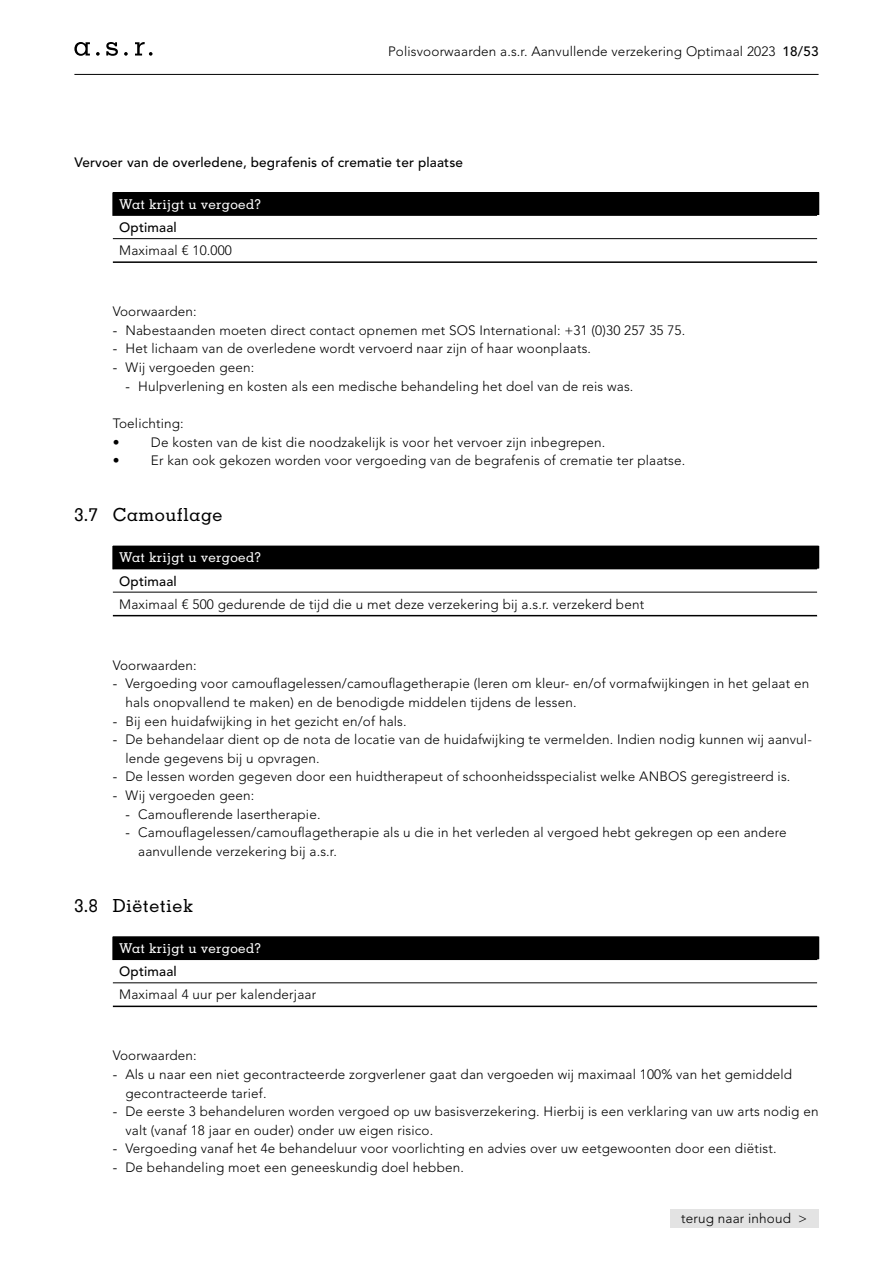
<style>
.page{position:relative;width:893px;height:1263px;background:#fff}
.page>*{position:absolute;margin:0;border:0;box-sizing:border-box;transform-origin:0 0}
.t1{font:500 18px "Memphis LT Std";letter-spacing:.025em;color:#000}
.t2{font:300 13.5px/18.6px "Avenir LT Std";letter-spacing:.01em;color:#000}
.t3{font:500 13.5px "Avenir LT Std";letter-spacing:.01em;color:#000}
.t4{font:500 13.5px "Memphis LT Std";letter-spacing:.025em;color:#fff}
.s1{font-weight:500}
.s2{font-weight:400}
</style>
<div class="page">
<div style="left:670px;top:1209px;width:149px;height:19px;background:#e3e3e3"></div>
<div style="left:113px;top:193px;width:706px;height:22px;background:#000"></div>
<hr style="left:113px;top:192px;width:706px;height:1px;background:#000">
<hr style="left:113px;top:238px;width:704px;height:1px;background:#000">
<hr style="left:113px;top:214px;width:704px;height:2px;background:#000">
<hr style="left:113px;top:261px;width:704px;height:2px;background:#000">
<div style="left:113px;top:546px;width:706px;height:23px;background:#000"></div>
<hr style="left:113px;top:592px;width:704px;height:1px;background:#000">
<hr style="left:113px;top:615px;width:704px;height:1px;background:#000">
<div style="left:113px;top:937px;width:706px;height:22px;background:#000"></div>
<hr style="left:113px;top:936px;width:706px;height:1px;background:#000">
<hr style="left:113px;top:982px;width:704px;height:1px;background:#000">
<hr style="left:113px;top:958px;width:704px;height:2px;background:#000">
<hr style="left:113px;top:1005px;width:704px;height:2px;background:#000">
<hr style="left:74px;top:74px;width:745px;height:1px;background:#000">
<svg style="left:124px;top:52px;width:4px;height:4px"></svg>
<svg style="left:135px;top:42px;width:18px;height:14px"></svg>
<svg style="left:96px;top:52px;width:4px;height:4px"></svg>
<svg style="left:74px;top:42px;width:16px;height:14px"></svg>
<svg style="left:106px;top:42px;width:12px;height:14px"></svg>
<p class="t2" style="left:388px;top:42px;width:432px">Polisvoorwaarden a.s.r. Aanvullende verzekering Optimaal 2023 <span class="s1">18/53</span></p>
<p class="t3" style="left:74px;top:155px;width:390px">Vervoer van de overledene, begrafenis of crematie ter plaatse</p>
<p class="t4" style="left:119px;top:196px;width:144px">Wat krijgt u vergoed?</p>
<p class="t3" style="left:119px;top:220px;width:59px">Optimaal</p>
<p class="t2" style="left:119px;top:241px;width:114px">Maximaal € 10.000</p>
<p class="t2" style="left:113px;top:302px;width:86px">Voorwaarden:</p>
<p class="t2" style="left:113px;top:321px;width:574px"><span class="s2">-</span> Nabestaanden moeten direct contact opnemen met SOS International: +31 (0)30 257 35 75.</p>
<p class="t2" style="left:113px;top:340px;width:480px"><span class="s2">-</span> Het lichaam van de overledene wordt vervoerd naar zijn of haar woonplaats.</p>
<p class="t2" style="left:113px;top:358px;width:143px"><span class="s2">-</span> Wij vergoeden geen:</p>
<p class="t2" style="left:125px;top:377px;width:509px"><span class="s2">-</span> Hulpverlening en kosten als een medische behandeling het doel van de reis was.</p>
<p class="t2" style="left:113px;top:414px;width:73px">Toelichting:</p>
<p class="t2" style="left:113px;top:433px;width:494px">• De kosten van de kist die noodzakelijk is voor het vervoer zijn inbegrepen.</p>
<p class="t2" style="left:113px;top:451px;width:574px">• Er kan ook gekozen worden voor vergoeding van de begrafenis of crematie ter plaatse.</p>
<h1 class="t1" style="left:74px;top:503px;width:149px">3.7 Camouflage</h1>
<p class="t4" style="left:119px;top:549px;width:144px">Wat krijgt u vergoed?</p>
<p class="t3" style="left:119px;top:573px;width:59px">Optimaal</p>
<p class="t2" style="left:119px;top:595px;width:526px">Maximaal € 500 gedurende de tijd die u met deze verzekering bij a.s.r. verzekerd bent</p>
<p class="t2" style="left:113px;top:656px;width:86px">Voorwaarden:</p>
<p class="t2" style="left:125px;top:674px;width:685px;text-indent:-13px"><span class="s2">-</span> Vergoeding voor camouflagelessen/camouflagetherapie (leren om kleur- en/of vormafwijkingen in het gelaat en hals onopvallend te maken) en de benodigde middelen tijdens de lessen.</p>
<p class="t2" style="left:113px;top:712px;width:295px"><span class="s2">-</span> Bij een huidafwijking in het gezicht en/of hals.</p>
<p class="t2" style="left:125px;top:730px;width:688px;text-indent:-13px"><span class="s2">-</span> De behandelaar dient op de nota de locatie van de huidafwijking te vermelden. Indien nodig kunnen wij aanvul&shy;lende gegevens bij u opvragen.</p>
<p class="t2" style="left:113px;top:767px;width:679px"><span class="s2">-</span> De lessen worden gegeven door een huidtherapeut of schoonheidsspecialist welke ANBOS geregistreerd is.</p>
<p class="t2" style="left:113px;top:786px;width:143px"><span class="s2">-</span> Wij vergoeden geen:</p>
<p class="t2" style="left:125px;top:805px;width:197px"><span class="s2">-</span> Camouflerende lasertherapie.</p>
<p class="t2" style="left:138px;top:823px;width:650px;text-indent:-13px"><span class="s2">-</span> Camouflagelessen/camouflagetherapie als u die in het verleden al vergoed hebt gekregen op een andere aanvullende verzekering bij a.s.r.</p>
<h1 class="t1" style="left:74px;top:894px;width:120px">3.8 Diëtetiek</h1>
<p class="t4" style="left:119px;top:940px;width:144px">Wat krijgt u vergoed?</p>
<p class="t3" style="left:119px;top:964px;width:59px">Optimaal</p>
<p class="t2" style="left:119px;top:985px;width:198px">Maximaal 4 uur per kalenderjaar</p>
<p class="t2" style="left:113px;top:1046px;width:86px">Voorwaarden:</p>
<p class="t2" style="left:125px;top:1065px;width:668px;text-indent:-13px"><span class="s2">-</span> Als u naar een niet gecontracteerde zorgverlener gaat dan vergoeden wij maximaal 100% van het gemiddeld gecontracteerde tarief.</p>
<p class="t2" style="left:125px;top:1102px;width:695px;text-indent:-13px"><span class="s2">-</span> De eerste 3 behandeluren worden vergoed op uw basisverzekering. Hierbij is een verklaring van uw arts nodig en valt (vanaf 18 jaar en ouder) onder uw eigen risico.</p>
<p class="t2" style="left:113px;top:1139px;width:665px"><span class="s2">-</span> Vergoeding vanaf het 4e behandeluur voor voorlichting en advies over uw eetgewoonten door een diëtist.</p>
<p class="t2" style="left:113px;top:1158px;width:353px"><span class="s2">-</span> De behandeling moet een geneeskundig doel hebben.</p>
<p class="t2" style="left:681px;top:1209px;width:127px">terug naar inhoud &gt;</p>
</div>
